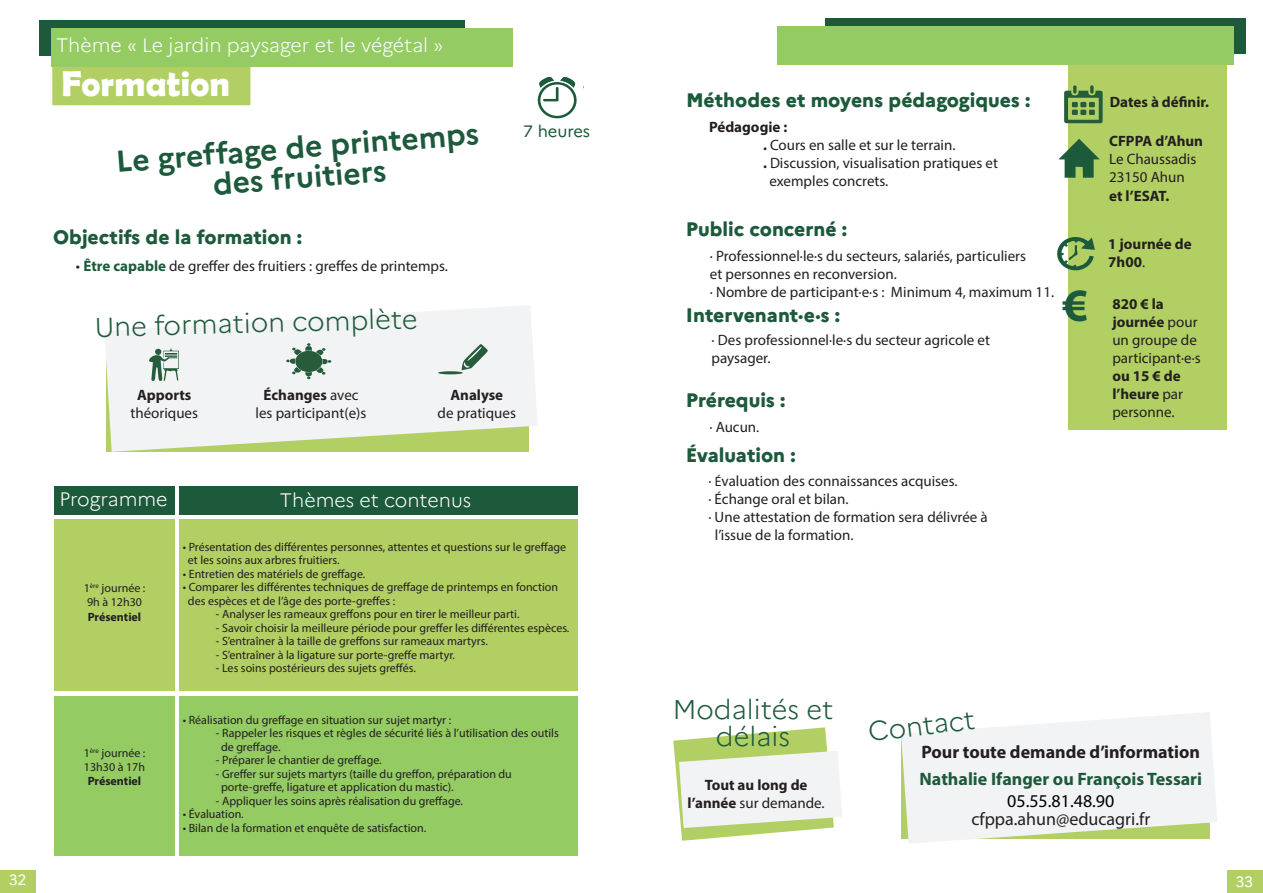
<style>
.page{position:relative;width:1263px;height:893px;background:#fff}
.page>*{position:absolute;margin:0;border:0;box-sizing:border-box;transform-origin:0 0}
.t1{font:700 46.5px "Myriad Pro";color:#1c5a3b}
.t2{font:700 36px "Berlin Sans FB Demi";color:#fff}
.SOM_TITRE_FORMATIONS{font:700 30px "Marianne";color:#1c5a3b}
.t3{font:300 27px "Marianne";color:#1c5a3b}
.t4{font:800 19.5px "Marianne";color:#1c5a3b}
.SOM_TITRE_THEME{font:300 19.5px "Marianne";color:#fff}
.t5{font:700 18px "Myriad Pro";color:#1c5a3b}
.t6{font:700 18px "Myriad Pro";color:#231f20}
.t7{font:18px "Myriad Pro";color:#231f20}
.t8{font:18px "Myriad Pro";color:#000}
.t9{font:16.5px "Marianne";letter-spacing:-.005em;color:#1c5a3b}
.t10{font:15px/18px "Myriad Pro";color:#231f20}
.t11{font:700 15px/18px "Myriad Pro";color:#231f20}
.t12{font:15px "Marianne";color:#fff}
.t13{font:12px "Myriad Pro";color:#231f20}
.t14{font:700 12px "Myriad Pro";color:#231f20}
.s1{font-weight:700;color:#1c5a3b}
.s2{font-weight:400}
.s3{font-weight:700}
.s4{font-size:13.5px}
</style>
<div class="page">
<div style="left:39px;top:20px;width:425px;height:35px;background:#1c5a3b"></div>
<div style="left:51px;top:61px;width:201px;height:46px;background:#b2cf63;border:2px solid #fff"></div>
<div style="left:52px;top:28px;width:461px;height:39px;background:#94cb63"></div>
<svg style="left:538px;top:77px;width:39px;height:41px"></svg>
<div style="left:179px;top:486px;width:398px;height:29px;background:#1c5a3b"></div>
<div style="left:54px;top:486px;width:120px;height:29px;background:#1c5a3b"></div>
<div style="left:54px;top:519px;width:120px;height:172px;background:#b2cf63"></div>
<div style="left:179px;top:519px;width:398px;height:172px;background:#b2cf63"></div>
<div style="left:54px;top:696px;width:120px;height:159px;background:#94cb63"></div>
<div style="left:179px;top:697px;width:398px;height:159px;background:#94cb63"></div>
<svg style="left:105px;top:305px;width:432px;height:147px;fill:#f2f3f4"></svg>
<svg style="left:286px;top:343px;width:45px;height:36px"></svg>
<svg style="left:462px;top:344px;width:26px;height:26px"></svg>
<hr style="left:438px;top:371px;width:25px;height:3px;background:#265c3a;border-radius:50%">
<svg style="left:149px;top:348px;width:30px;height:33px"></svg>
<div style="left:1068px;top:52px;width:159px;height:378px;background:#b2cf63"></div>
<svg style="left:673px;top:727px;width:169px;height:114px"></svg>
<div style="left:825px;top:18px;width:421px;height:36px;background:#1c5a3b"></div>
<div style="left:777px;top:27px;width:456px;height:38px;background:#94cb63"></div>
<svg style="left:901px;top:712px;width:316px;height:131px"></svg>
<svg style="left:1059px;top:139px;width:41px;height:39px"></svg>
<svg style="left:1057px;top:237px;width:38px;height:34px"></svg>
<svg style="left:1064px;top:85px;width:39px;height:38px"></svg>
<div style="left:0;top:871px;width:36px;height:22px;background:#b2cf63"></div>
<div style="left:1227px;top:871px;width:36px;height:22px;background:#b2cf63"></div>
<p class="SOM_TITRE_THEME" style="left:56px;top:33px;width:389px">Thème « Le jardin paysager et le végétal »</p>
<p class="t2" style="left:61px;top:63px;width:170px">Formation</p>
<p class="SOM_TITRE_FORMATIONS" style="left:114px;top:145px;width:366px;rotate:-5deg">Le greffage de printemps</p>
<p class="SOM_TITRE_FORMATIONS" style="left:211px;top:167px;width:175px;rotate:-5deg">des fruitiers</p>
<p class="t4" style="left:53px;top:225px;width:250px">Objectifs de la formation :</p>
<p class="t10" style="left:76px;top:256px;width:374px">• <span class="s1">Être capable</span> de greffer des fruitiers : greffes de printemps.</p>
<p class="t3" style="left:94px;top:312px;width:324px;rotate:-2deg">Une formation complète</p>
<p class="t9" style="left:523px;top:122px;width:68px">7 heures</p>
<p class="t11" style="left:137px;top:385px;width:56px">Apports</p>
<p class="t10" style="left:130px;top:403px;width:69px">théoriques</p>
<p class="t11" style="left:263px;top:385px;width:97px">Échanges <span class="s2">avec</span></p>
<p class="t10" style="left:255px;top:403px;width:112px">les participant(e)s</p>
<p class="t11" style="left:450px;top:385px;width:54px">Analyse</p>
<p class="t10" style="left:438px;top:403px;width:80px">de pratiques</p>
<p class="SOM_TITRE_THEME" style="left:60px;top:488px;width:109px">Programme</p>
<p class="SOM_TITRE_THEME" style="left:280px;top:488px;width:193px">Thèmes et contenus</p>
<p class="t13" style="left:84px;top:580px;width:63px">1<sup>ère</sup> journée :</p>
<p class="t13" style="left:87px;top:595px;width:56px">9h à 12h30</p>
<p class="t14" style="left:88px;top:609px;width:55px">Présentiel</p>
<p class="t13" style="left:84px;top:745px;width:63px">1<sup>ère</sup> journée :</p>
<p class="t13" style="left:84px;top:759px;width:63px">13h30 à 17h</p>
<p class="t14" style="left:88px;top:773px;width:55px">Présentiel</p>
<p class="t13" style="left:183px;top:539px;width:385px">• Présentation des différentes personnes, attentes et questions sur le greffage</p>
<p class="t13" style="left:188px;top:553px;width:153px">et les soins aux arbres fruitiers.</p>
<p class="t13" style="left:183px;top:566px;width:184px">• Entretien des matériels de greffage.</p>
<p class="t13" style="left:183px;top:580px;width:377px">• Comparer les différentes techniques de greffage de printemps en fonction</p>
<p class="t13" style="left:188px;top:593px;width:209px">des espèces et de l’âge des porte-greffes :</p>
<p class="t13" style="left:216px;top:607px;width:305px">- Analyser les rameaux greffons pour en tirer le meilleur parti.</p>
<p class="t13" style="left:216px;top:620px;width:355px">- Savoir choisir la meilleure période pour greffer les différentes espèces.</p>
<p class="t13" style="left:216px;top:634px;width:273px">- S’entraîner à la taille de greffons sur rameaux martyrs.</p>
<p class="t13" style="left:216px;top:647px;width:241px">- S’entraîner à la ligature sur porte-greffe martyr.</p>
<p class="t13" style="left:216px;top:661px;width:201px">- Les soins postérieurs des sujets greffés.</p>
<p class="t13" style="left:183px;top:712px;width:270px">• Réalisation du greffage en situation sur sujet martyr :</p>
<p class="t13" style="left:216px;top:726px;width:344px">- Rappeler les risques et règles de sécurité liés à l’utilisation des outils</p>
<p class="t13" style="left:221px;top:739px;width:61px">de greffage.</p>
<p class="t13" style="left:216px;top:753px;width:167px">- Préparer le chantier de greffage.</p>
<p class="t13" style="left:216px;top:766px;width:297px">- Greffer sur sujets martyrs (taille du greffon, préparation du</p>
<p class="t13" style="left:221px;top:780px;width:234px">porte-greffe, ligature et application du mastic).</p>
<p class="t13" style="left:216px;top:793px;width:249px">- Appliquer les soins après réalisation du greffage.</p>
<p class="t13" style="left:183px;top:807px;width:62px">• Évaluation.</p>
<p class="t13" style="left:183px;top:820px;width:245px">• Bilan de la formation et enquête de satisfaction.</p>
<p class="t4" style="left:686px;top:89px;width:346px">Méthodes et moyens pédagogiques :</p>
<p class="t11" style="left:709px;top:117px;width:80px">Pédagogie :</p>
<p class="t10" style="left:763px;top:135px;width:194px"><span class="s3">.</span> Cours en salle et sur le terrain.</p>
<p class="t10" style="left:763px;top:153px;width:236px"><span class="s3">.</span> Discussion, visualisation pratiques et</p>
<p class="t10" style="left:769px;top:171px;width:120px">exemples concrets.</p>
<p class="t4" style="left:686px;top:217px;width:163px">Public concerné :</p>
<p class="t10" style="left:710px;top:247px;width:318px">· Professionnel·le·s du secteurs, salariés, particuliers</p>
<p class="t10" style="left:710px;top:265px;width:188px">et personnes en reconversion.</p>
<p class="t10" style="left:710px;top:283px;width:346px">· Nombre de participant·e·s : Minimum 4, maximum 11.</p>
<p class="t4" style="left:686px;top:303px;width:156px">Intervenant·e·s :</p>
<p class="t10" style="left:711px;top:331px;width:280px">· Des professionnel·le·s du secteur agricole et paysager.</p>
<p class="t1" style="left:1062px;top:275px;width:27px">€</p>
<p class="t4" style="left:686px;top:388px;width:101px">Prérequis :</p>
<p class="t10" style="left:709px;top:417px;width:51px">· Aucun.</p>
<p class="t4" style="left:686px;top:443px;width:111px">Évaluation :</p>
<p class="t10" style="left:708px;top:471px;width:251px">· <span class="s4">É</span>valuation des connaissances acquises.</p>
<p class="t10" style="left:708px;top:489px;width:142px">· Échange oral et bilan.</p>
<p class="t10" style="left:708px;top:507px;width:281px">· Une attestation de formation sera délivrée à</p>
<p class="t10" style="left:715px;top:525px;width:140px">l’issue de la formation.</p>
<p class="t11" style="left:1110px;top:93px;width:101px">Dates à définir.</p>
<p class="t11" style="left:1109px;top:131px;width:95px">CFPPA d’Ahun</p>
<p class="t10" style="left:1109px;top:150px;width:89px">Le Chaussadis<br>23150 Ahun</p>
<p class="t11" style="left:1109px;top:186px;width:62px">et l’ESAT.</p>
<p class="t11" style="left:1108px;top:234px;width:85px">1 journée de<br>7h00<span class="s2">.</span></p>
<p class="t11" style="left:1112px;top:294px;width:53px">820 € la</p>
<p class="t10" style="left:1112px;top:313px;width:87px"><span class="s3">journée</span> pour un groupe de</p>
<p class="t10" style="left:1112px;top:349px;width:90px">participant·e·s</p>
<p class="t11" style="left:1112px;top:366px;width:72px">ou 15 € de l’heure <span class="s2">par personne.</span></p>
<p class="t3" style="left:673px;top:693px;width:162px">Modalités et</p>
<p class="t3" style="left:716px;top:720px;width:76px">délais</p>
<p class="t11" style="left:705px;top:776px;width:104px">Tout au long de</p>
<p class="t10" style="left:687px;top:794px;width:139px"><span class="s3">l’année</span> sur demande.</p>
<p class="t3" style="left:866px;top:715px;width:109px;rotate:-7deg">Contact</p>
<p class="t6" style="left:921px;top:740px;width:280px">Pour toute demande d’information</p>
<p class="t5" style="left:919px;top:767px;width:284px">Nathalie Ifanger ou François Tessari</p>
<p class="t8" style="left:1007px;top:789px;width:109px">05.55.81.48.90</p>
<p class="t7" style="left:971px;top:807px;width:180px">cfppa.ahun@educagri.fr</p>
<p class="t12" style="left:9px;top:870px;width:19px">32</p>
<p class="t12" style="left:1235px;top:873px;width:19px">33</p>
</div>
